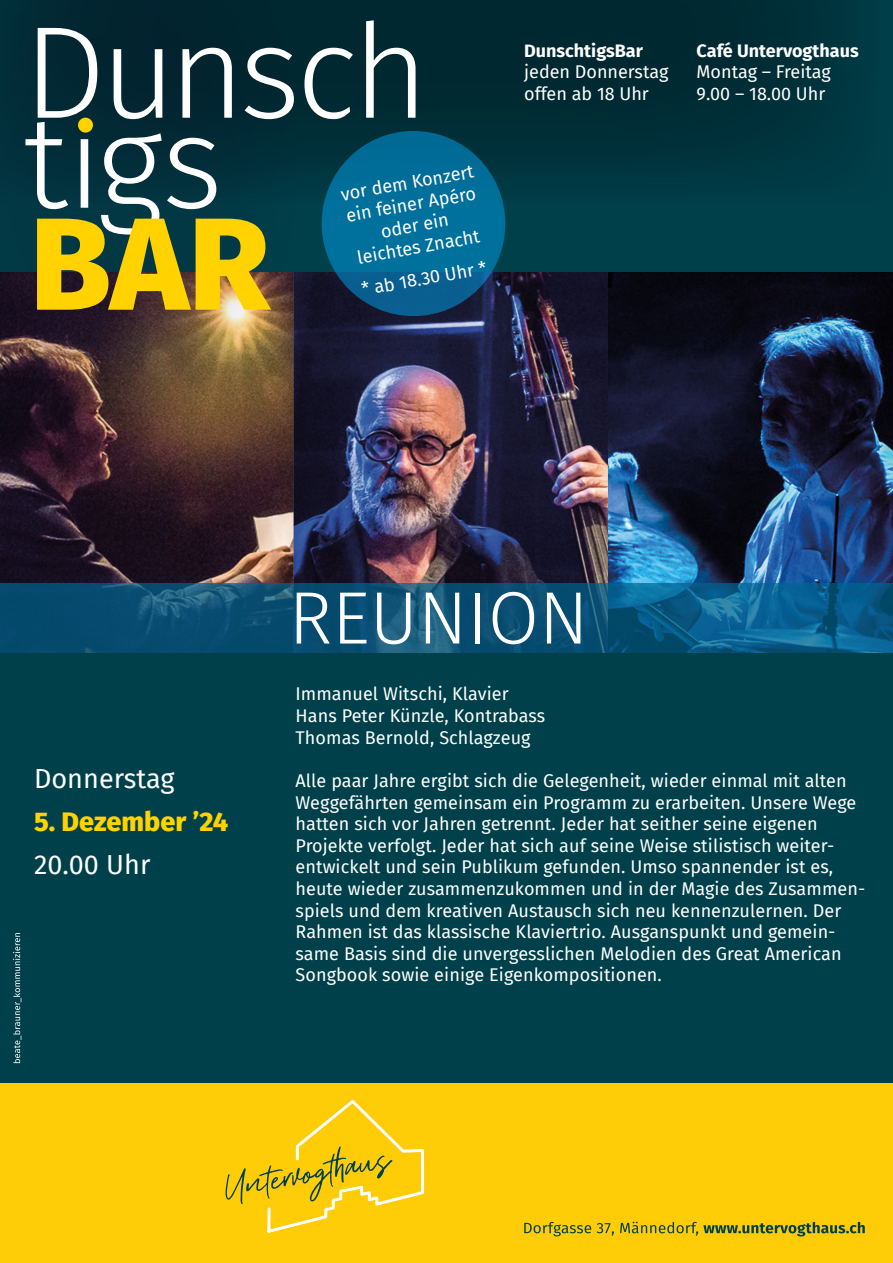
<style>
.page{position:relative;width:893px;height:1263px;background:#fff}
.page>*{position:absolute;margin:0;border:0;box-sizing:border-box;transform-origin:0 0}
.t1{font:300 74.25px "Fira Sans";letter-spacing:-.005em;color:#fff}
.t2{font:27px "Fira Sans";color:#fff}
.t3{font:800 27px "Fira Sans";color:#ffd200}
.t4{font:18px/21.6px "Fira Sans";letter-spacing:.005em;color:#fff}
.t5{font:700 18px "Fira Sans";color:#fff}
</style>
<div class="page">
<div style="left:0;top:0;width:893px;height:327px;background:#00404a"></div>
<img style="left:0;top:272px;width:893px;height:311px">
<svg style="left:299px;top:0;width:544px;height:202px;fill:#002c35"></svg>
<svg style="left:0;top:583px;width:893px;height:71px;background:#0b547a"></svg>
<svg style="left:0;top:0;width:299px;height:450px;background:#453a34"></svg>
<div style="left:0;top:654px;width:893px;height:443px;background:#00404a"></div>
<div style="left:0;top:1083px;width:893px;height:180px;background:#ffcc08"></div>
<svg style="left:524px;top:1221px;width:341px;height:15px"></svg>
<svg style="left:225px;top:1101px;width:200px;height:131px"></svg>
<div style="left:322px;top:131px;width:183px;height:185px;background:linear-gradient(to bottom,#00719a,#076596);border-radius:50%"></div>
<svg style="left:25px;top:20px;width:391px;height:290px"></svg>
<svg style="left:13px;top:933px;width:8px;height:130px"></svg>
<p class="t4" style="left:339px;top:183px;width:136px;rotate:-10deg">vor dem Konzert</p>
<p class="t4" style="left:344px;top:204px;width:133px;rotate:-10deg">ein feiner Apéro</p>
<p class="t4" style="left:379px;top:220px;width:70px;rotate:-10deg">oder ein</p>
<p class="t4" style="left:355px;top:246px;width:126px;rotate:-10deg">leichtes Znacht</p>
<p class="t4" style="left:360px;top:278px;width:128px;rotate:-10deg">* ab 18.30 Uhr *</p>
<p class="t5" style="left:524px;top:35px;width:120px">DunschtigsBar</p>
<p class="t4" style="left:524px;top:61px;width:146px">jeden Donnerstag</p>
<p class="t4" style="left:524px;top:82px;width:126px">offen ab 18 Uhr</p>
<p class="t5" style="left:697px;top:35px;width:164px">Café Untervogthaus</p>
<p class="t4" style="left:697px;top:61px;width:136px">Montag – Freitag</p>
<p class="t4" style="left:697px;top:82px;width:130px">9.00 – 18.00 Uhr</p>
<p class="t2" style="left:34px;top:758px;width:142px">Donnerstag</p>
<p class="t3" style="left:34px;top:798px;width:196px">5. Dezember ’24</p>
<p class="t2" style="left:34px;top:844px;width:118px">20.00 Uhr</p>
<p class="t1" style="left:288px;top:565px;width:302px">REUNION</p>
<p class="t4" style="left:296px;top:683px;width:215px">Immanuel Witschi, Klavier</p>
<p class="t4" style="left:296px;top:704px;width:251px">Hans Peter Künzle, Kontrabass</p>
<p class="t4" style="left:296px;top:726px;width:237px">Thomas Bernold, Schlagzeug</p>
<p class="t4" style="left:296px;top:769px;width:571px">Alle paar Jahre ergibt sich die Gelegenheit, wieder einmal mit alten Weggefährten gemeinsam ein Programm zu erarbeiten. Unsere Wege hatten sich vor Jahren getrennt. Jeder hat seither seine eigenen Projekte verfolgt. Jeder hat sich auf seine Weise stilistisch weiter&shy;entwickelt und sein Publikum gefunden. Umso spannender ist es, heute wieder zusammenzukommen und in der Magie des Zusammen&shy;spiels und dem kreativen Austausch sich neu kennenzulernen. Der Rahmen ist das klassische Klaviertrio. Ausganspunkt und gemein&shy;same Basis sind die unvergesslichen Melodien des Great American Songbook sowie einige Eigenkompositionen.</p>
</div>
